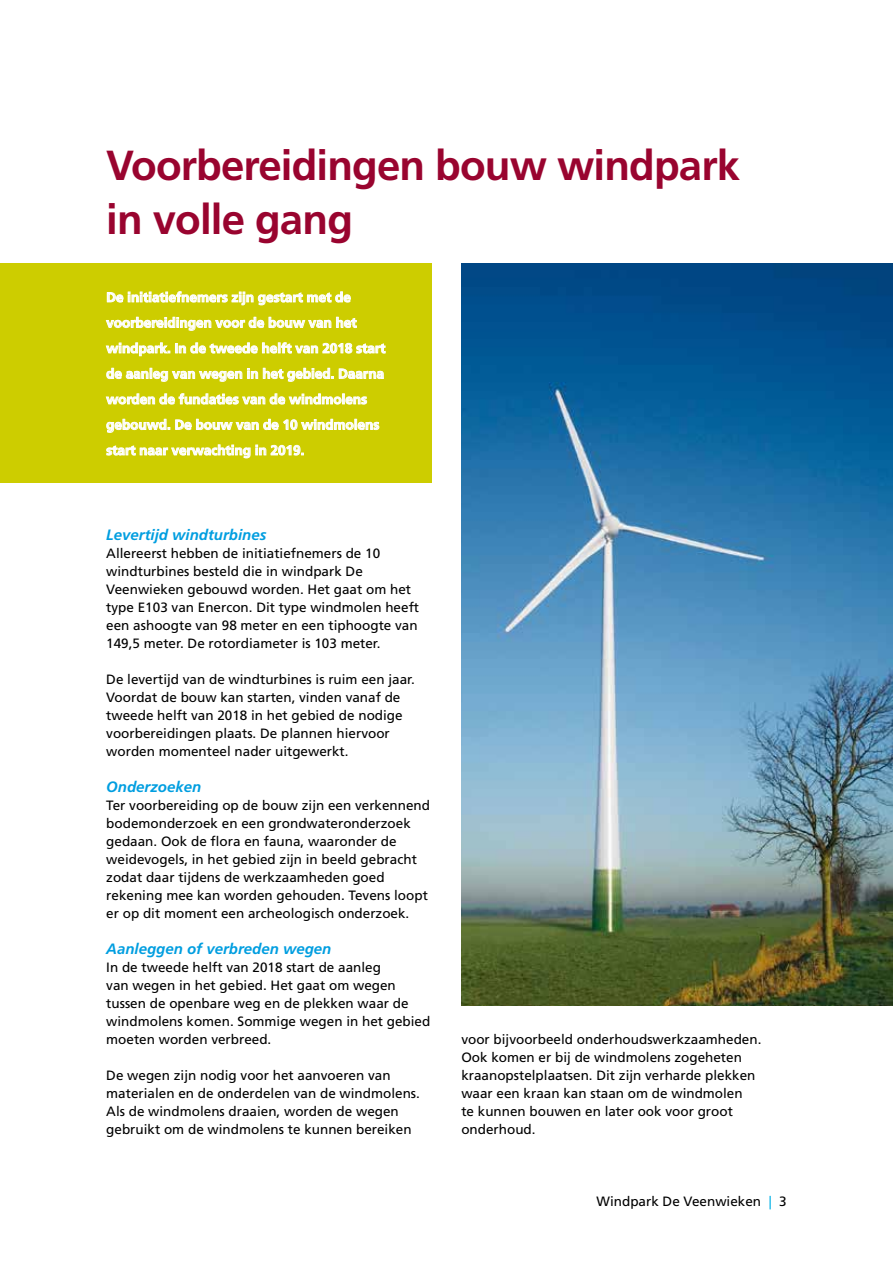
<style>
.page{position:relative;width:893px;height:1263px;background:#fff}
.page>*{position:absolute;margin:0;border:0;box-sizing:border-box;transform-origin:0 0}
.t1{font:700 42px/54px "Frutiger";letter-spacing:-.02em;color:#99042f}
.t2{font:italic 700 15px "Frutiger";color:#009ee0}
.t3{font:13.5px/18px "Frutiger";color:#000}
.t4{font:700 13.5px/25.5px "Frutiger";color:#fff}
.s1{color:#00b0e6}
</style>
<div class="page">
<div style="left:0;top:264px;width:432px;height:219px;background:#cdcd00"></div>
<img style="left:461px;top:264px;width:432px;height:742px">
<svg style="left:107px;top:291px;width:244px;height:14px"></svg>
<svg style="left:106px;top:317px;width:251px;height:14px"></svg>
<svg style="left:106px;top:342px;width:279px;height:14px"></svg>
<svg style="left:106px;top:368px;width:278px;height:14px"></svg>
<svg style="left:106px;top:393px;width:261px;height:11px"></svg>
<svg style="left:106px;top:419px;width:273px;height:14px"></svg>
<svg style="left:106px;top:444px;width:144px;height:14px"></svg>
<svg style="left:256px;top:445px;width:48px;height:10px"></svg>
<h1 class="t1" style="left:106px;top:139px;width:635px">Voorbereidingen bouw windpark in volle gang</h1>
<p class="t4" style="left:106px;top:285px;width:281px">De initiatiefnemers zijn gestart met de voorbereidingen voor de bouw van het windpark. In de tweede helft van 2018 start de aanleg van wegen in het gebied. Daarna worden de fundaties van de windmolens gebouwd. De bouw van de 10 windmolens start naar verwachting in 2019.</p>
<p class="t2" style="left:106px;top:526px;width:162px">Levertijd windturbines</p>
<p class="t3" style="left:106px;top:544px;width:314px">Allereerst hebben de initiatiefnemers de 10 windturbines besteld die in windpark De Veenwieken gebouwd worden. Het gaat om het type E103 van Enercon. Dit type windmolen heeft een ashoogte van 98 meter en een tiphoogte van 149,5 meter. De rotordiameter is 103 meter.</p>
<p class="t3" style="left:106px;top:670px;width:310px">De levertijd van de windturbines is ruim een jaar.<br>Voordat de bouw kan starten, vinden vanaf de tweede helft van 2018 in het gebied de nodige voorbereidingen plaats. De plannen hiervoor worden momenteel nader uitgewerkt.</p>
<p class="t2" style="left:106px;top:778px;width:97px">Onderzoeken</p>
<p class="t3" style="left:106px;top:796px;width:325px">Ter voorbereiding op de bouw zijn een verkennend bodemonderzoek en een grondwateronderzoek gedaan. Ook de flora en fauna, waaronder de weidevogels, in het gebied zijn in beeld gebracht zodat daar tijdens de werkzaamheden goed rekening mee kan worden gehouden. Tevens loopt er op dit moment een archeologisch onderzoek.</p>
<p class="t2" style="left:106px;top:940px;width:227px">Aanleggen of verbreden wegen</p>
<p class="t3" style="left:106px;top:958px;width:326px">In de tweede helft van 2018 start de aanleg<br>van wegen in het gebied. Het gaat om wegen tussen de openbare weg en de plekken waar de windmolens komen. Sommige wegen in het gebied moeten worden verbreed.</p>
<p class="t3" style="left:106px;top:1066px;width:315px">De wegen zijn nodig voor het aanvoeren van materialen en de onderdelen van de windmolens.<br>Als de windmolens draaien, worden de wegen gebruikt om de windmolens te kunnen bereiken</p>
<p class="t3" style="left:461px;top:1030px;width:302px">voor bijvoorbeeld onderhoudswerkzaamheden.<br>Ook komen er bij de windmolens zogeheten kraanopstelplaatsen. Dit zijn verharde plekken waar een kraan kan staan om de windmolen<br>te kunnen bouwen en later ook voor groot onderhoud.</p>
<p class="t3" style="left:597px;top:1192px;width:192px">Windpark De Veenwieken <span class="s1">|</span> 3</p>
</div>
